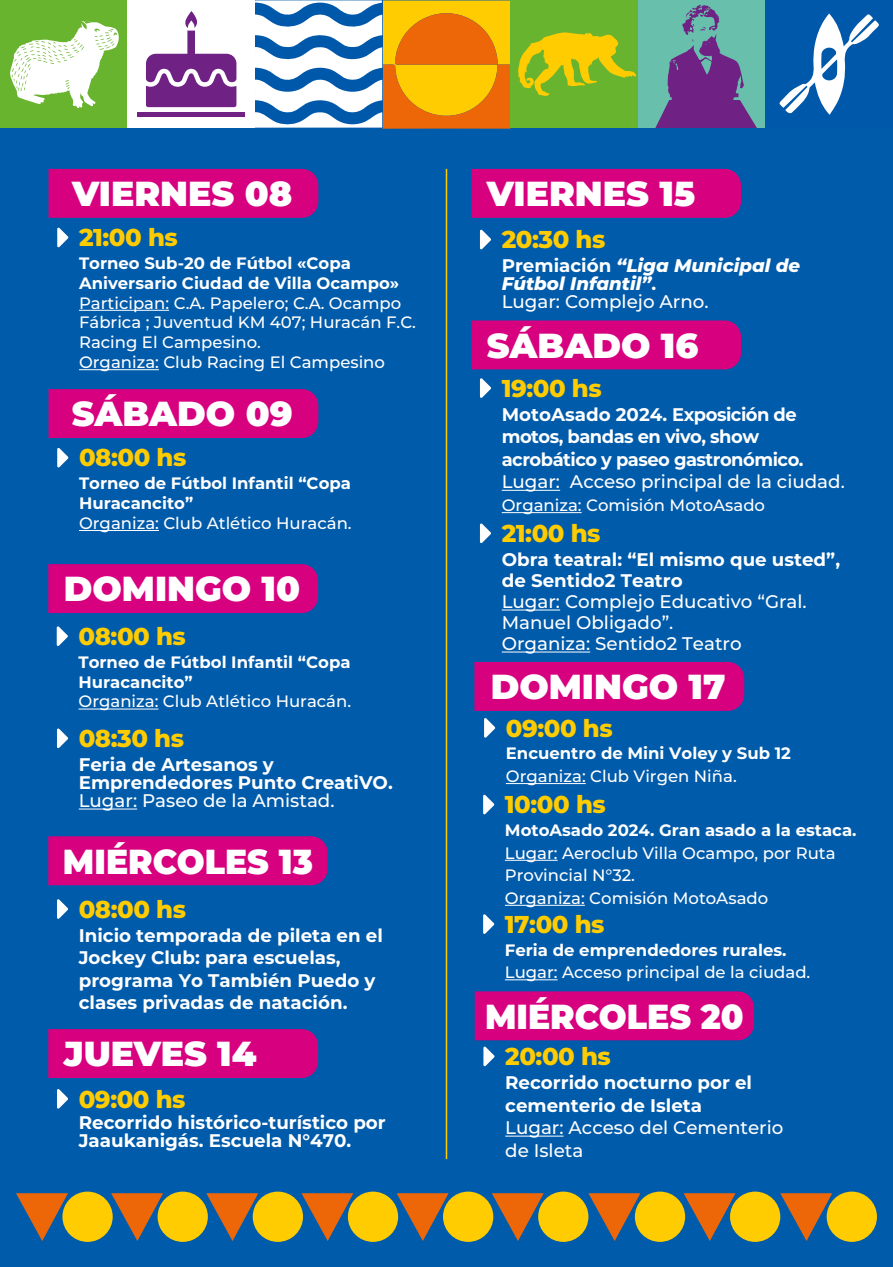
<style>
.page{position:relative;width:893px;height:1267px;background:#005baa}
.page>*{position:absolute;margin:0;border:0;box-sizing:border-box;transform-origin:0 0}
.t1{font:900 34.65px "Montserrat";color:#fff}
.t2{font:900 34.65px "Montserrat";color:#fff;scale:.95 1}
.t3{font:800 24.3px "Montserrat";letter-spacing:-.02em;color:#ffcc01}
.t4{font:700 18.3px/22.5px "Montserrat";color:#fff}
.t5{font:500 18.3px/21px "Montserrat";color:#fff}
.t6{font:700 18.3px/22.5px "Montserrat";letter-spacing:-.03em;color:#fff}
.t7{font:italic 800 18.3px/18px "Montserrat";color:#fff}
.t8{font:500 16.5px/19.8px "Montserrat";color:#fff}
.t9{font:700 16.5px/19.8px "Montserrat";color:#fff}
.s1{font-weight:700;font-style:normal}
.s2{font-weight:500;font-style:normal}
</style>
<div class="page">
<div style="left:638px;top:0;width:127px;height:128px;background:#68bfac"></div>
<div style="left:0;top:0;width:127px;height:128px;background:#68b42e"></div>
<svg style="left:10px;top:21px;width:109px;height:87px"></svg>
<div style="left:510px;top:0;width:128px;height:128px;background:#68b42e"></div>
<svg style="left:779px;top:13px;width:100px;height:102px"></svg>
<svg style="left:255px;top:0;width:255px;height:129px"></svg>
<div style="left:127px;top:0;width:128px;height:127px;background:#fff"></div>
<hr style="left:137px;top:112px;width:108px;height:4px;background:#6f2184">
<svg style="left:146px;top:11px;width:90px;height:96px"></svg>
<svg style="left:518px;top:5px;width:239px;height:123px"></svg>
<svg style="left:16px;top:1193px;width:52px;height:48px"></svg>
<div style="left:62px;top:1191px;width:51px;height:51px;background:#ffcc01;border-radius:25px"></div>
<svg style="left:111px;top:1193px;width:52px;height:48px"></svg>
<div style="left:158px;top:1191px;width:50px;height:51px;background:#ffcc01;border-radius:25px"></div>
<svg style="left:206px;top:1193px;width:52px;height:48px"></svg>
<div style="left:253px;top:1191px;width:50px;height:51px;background:#ffcc01;border-radius:25px"></div>
<svg style="left:301px;top:1193px;width:52px;height:48px"></svg>
<div style="left:348px;top:1191px;width:50px;height:51px;background:#ffcc01;border-radius:25px"></div>
<svg style="left:397px;top:1193px;width:52px;height:48px"></svg>
<div style="left:443px;top:1191px;width:50px;height:51px;background:#ffcc01;border-radius:25px"></div>
<svg style="left:492px;top:1193px;width:52px;height:48px"></svg>
<div style="left:538px;top:1191px;width:50px;height:51px;background:#ffcc01;border-radius:25px"></div>
<svg style="left:588px;top:1193px;width:52px;height:48px"></svg>
<div style="left:635px;top:1191px;width:50px;height:51px;background:#ffcc01;border-radius:25px"></div>
<svg style="left:684px;top:1193px;width:51px;height:48px"></svg>
<div style="left:730px;top:1191px;width:50px;height:51px;background:#ffcc01;border-radius:25px"></div>
<svg style="left:780px;top:1193px;width:52px;height:48px"></svg>
<div style="left:827px;top:1191px;width:50px;height:51px;background:#ffcc01;border-radius:25px"></div>
<div style="left:48px;top:564px;width:270px;height:49px;background:#d7007f"></div>
<svg style="left:57px;top:728px;width:11px;height:20px"></svg>
<hr style="left:79px;top:808px;width:58px;height:1px;background:#fff">
<div style="left:475px;top:991px;width:279px;height:49px;background:#d7007f"></div>
<svg style="left:483px;top:1046px;width:12px;height:20px"></svg>
<hr style="left:505px;top:1135px;width:59px;height:1px;background:#fff">
<div style="left:48px;top:836px;width:280px;height:49px;background:#d7007f"></div>
<svg style="left:57px;top:899px;width:11px;height:20px"></svg>
<div style="left:49px;top:169px;width:269px;height:49px;background:#d7007f"></div>
<svg style="left:57px;top:227px;width:11px;height:21px"></svg>
<hr style="left:79px;top:310px;width:90px;height:1px;background:#fff">
<hr style="left:79px;top:369px;width:80px;height:1px;background:#fff">
<div style="left:49px;top:389px;width:269px;height:49px;background:#d7007f"></div>
<svg style="left:57px;top:447px;width:11px;height:21px"></svg>
<hr style="left:79px;top:530px;width:80px;height:1px;background:#fff">
<svg style="left:57px;top:626px;width:11px;height:20px"></svg>
<hr style="left:79px;top:708px;width:79px;height:1px;background:#fff">
<svg style="left:484px;top:718px;width:11px;height:20px"></svg>
<hr style="left:506px;top:783px;width:80px;height:1px;background:#fff">
<div style="left:474px;top:662px;width:270px;height:49px;background:#d7007f"></div>
<svg style="left:483px;top:794px;width:11px;height:21px"></svg>
<hr style="left:505px;top:860px;width:53px;height:1px;background:#fff">
<hr style="left:505px;top:905px;width:80px;height:1px;background:#fff">
<svg style="left:483px;top:914px;width:11px;height:20px"></svg>
<hr style="left:505px;top:979px;width:53px;height:1px;background:#fff">
<div style="left:48px;top:1029px;width:270px;height:49px;background:#d7007f"></div>
<svg style="left:57px;top:1089px;width:11px;height:20px"></svg>
<div style="left:471px;top:169px;width:270px;height:49px;background:#d7007f"></div>
<svg style="left:480px;top:229px;width:11px;height:21px"></svg>
<div style="left:471px;top:320px;width:270px;height:49px;background:#d7007f"></div>
<svg style="left:480px;top:523px;width:11px;height:20px"></svg>
<hr style="left:502px;top:609px;width:58px;height:1px;background:#fff">
<hr style="left:502px;top:651px;width:88px;height:1px;background:#fff">
<svg style="left:480px;top:378px;width:11px;height:20px"></svg>
<hr style="left:502px;top:490px;width:58px;height:1px;background:#fff">
<hr style="left:502px;top:512px;width:80px;height:1px;background:#fff">
<hr style="left:446px;top:169px;width:1px;height:990px;background:#ffcc01">
<h1 class="t1" style="left:72px;top:168px;width:222px">VIERNES 08</h1>
<h2 class="t3" style="left:79px;top:220px;width:100px">21:00 hs</h2>
<p class="t9" style="left:79px;top:252px;width:322px">Torneo Sub-20 de Fútbol «Copa<br>Aniversario Ciudad de Villa Ocampo»</p>
<p class="t8" style="left:79px;top:292px;width:338px">Participan: C.A. Papelero; C.A. Ocampo Fábrica ; Juventud KM 407; Huracán F.C.<br>Racing El Campesino.<br>Organiza: Club Racing El Campesino</p>
<h1 class="t1" style="left:72px;top:388px;width:223px">SÁBADO 09</h1>
<h2 class="t3" style="left:79px;top:440px;width:109px">08:00 hs</h2>
<p class="t9" style="left:79px;top:473px;width:274px">Torneo de Fútbol Infantil “Copa<br>Huracancito”</p>
<p class="t8" style="left:79px;top:512px;width:274px">Organiza: Club Atlético Huracán.</p>
<h1 class="t1" style="left:64px;top:563px;width:238px">DOMINGO 10</h1>
<h2 class="t3" style="left:79px;top:618px;width:109px">08:00 hs</h2>
<p class="t9" style="left:79px;top:651px;width:274px">Torneo de Fútbol Infantil “Copa<br>Huracancito”</p>
<p class="t8" style="left:79px;top:691px;width:274px">Organiza: Club Atlético Huracán.</p>
<h2 class="t3" style="left:79px;top:721px;width:107px">08:30 hs</h2>
<p class="t4" style="left:79px;top:755px;width:316px;line-height:18px">Feria de Artesanos y<br>Emprendedores Punto CreatiVO.</p>
<p class="t5" style="left:79px;top:789px;width:257px">Lugar: Paseo de la Amistad.</p>
<h1 class="t2" style="left:63px;top:835px;width:265px">MIÉRCOLES 13</h1>
<h2 class="t3" style="left:79px;top:891px;width:109px">08:00 hs</h2>
<p class="t4" style="left:79px;top:923px;width:306px">Inicio temporada de pileta en el<br>Jockey Club: para escuelas, programa Yo También Puedo y clases privadas de natación.</p>
<h1 class="t1" style="left:64px;top:1028px;width:194px">JUEVES 14</h1>
<h2 class="t3" style="left:79px;top:1081px;width:108px">09:00 hs</h2>
<p class="t4" style="left:79px;top:1112px;width:309px;line-height:18px">Recorrido histórico-turístico por<br>Jaaukanigás. Escuela N°470.</p>
<h1 class="t1" style="left:487px;top:168px;width:210px">VIERNES 15</h1>
<h2 class="t3" style="left:502px;top:222px;width:105px">20:30 hs</h2>
<p class="t7" style="left:502px;top:256px;width:300px"><span class="s1">Premiación</span> “Liga Municipal de<br>Fútbol Infantil”<span class="s1">.<br></span><span class="s2">Lugar: Complejo Arno.</span></p>
<h1 class="t1" style="left:487px;top:319px;width:213px">SÁBADO 16</h1>
<h2 class="t3" style="left:502px;top:370px;width:102px">19:00 hs</h2>
<p class="t6" style="left:502px;top:402px;width:303px">MotoAsado 2024. Exposición de motos, bandas en vivo, show acrobático y paseo gastronómico.</p>
<p class="t5" style="left:502px;top:471px;width:345px">Lugar: Acceso principal de la ciudad.</p>
<p class="t8" style="left:502px;top:494px;width:265px">Organiza: Comisión MotoAsado</p>
<h2 class="t3" style="left:502px;top:516px;width:100px">21:00 hs</h2>
<p class="t4" style="left:502px;top:548px;width:340px;line-height:21px">Obra teatral: “El mismo que usted”, de Sentido2 Teatro</p>
<p class="t5" style="left:502px;top:590px;width:307px">Lugar: Complejo Educativo “Gral.<br>Manuel Obligado”.<br>Organiza: Sentido2 Teatro</p>
<h1 class="t1" style="left:491px;top:661px;width:236px">DOMINGO 17</h1>
<h2 class="t3" style="left:506px;top:710px;width:108px">09:00 hs</h2>
<p class="t9" style="left:506px;top:743px;width:287px">Encuentro de Mini Voley y Sub 12</p>
<p class="t8" style="left:506px;top:765px;width:232px">Organiza: Club Virgen Niña.</p>
<h2 class="t3" style="left:505px;top:787px;width:102px">10:00 hs</h2>
<p class="t9" style="left:505px;top:819px;width:353px">MotoAsado 2024. Gran asado a la estaca.</p>
<p class="t8" style="left:505px;top:841px;width:332px;line-height:22.5px">Lugar: Aeroclub Villa Ocampo, por Ruta<br>Provincial N°32.<br>Organiza: Comisión MotoAsado</p>
<h2 class="t3" style="left:505px;top:906px;width:101px">17:00 hs</h2>
<p class="t9" style="left:505px;top:939px;width:283px">Feria de emprendedores rurales.</p>
<p class="t8" style="left:505px;top:962px;width:307px">Lugar: Acceso principal de la ciudad.</p>
<h1 class="t2" style="left:485px;top:991px;width:274px">MIÉRCOLES 20</h1>
<h2 class="t3" style="left:505px;top:1039px;width:107px">20:00 hs</h2>
<p class="t4" style="left:505px;top:1070px;width:248px">Recorrido nocturno por el cementerio de Isleta</p>
<p class="t5" style="left:505px;top:1116px;width:280px;line-height:22.5px">Lugar: Acceso del Cementerio de Isleta</p>
</div>
